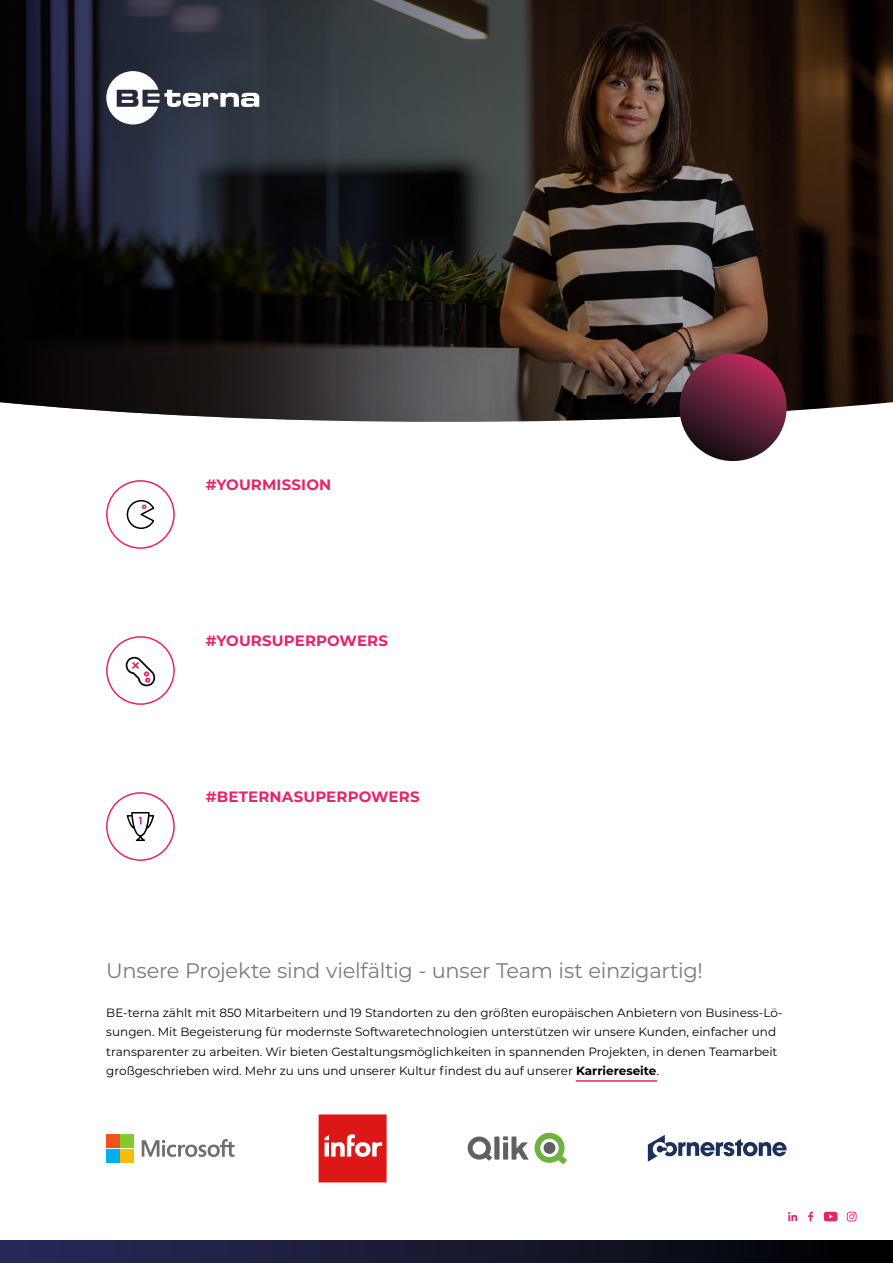
<style>
.page{position:relative;width:893px;height:1263px;background:#fff}
.page>*{position:absolute;margin:0;border:0;box-sizing:border-box;transform-origin:0 0}
.t1{font:21px "Montserrat";letter-spacing:-.015em;color:#7c7b7b}
.t2{font:700 15px "Montserrat";letter-spacing:.01em;color:#e7236a}
.t3{font:12px/19.5px "Montserrat";color:#000}
.s1{font-weight:700}
</style>
<div class="page">
<div style="left:0;top:1241px;width:893px;height:22px;background:linear-gradient(to right,#2b2c5d,#010302)"></div>
<svg style="left:788px;top:1212px;width:9px;height:9px"></svg>
<svg style="left:808px;top:1212px;width:5px;height:9px"></svg>
<svg style="left:847px;top:1212px;width:9px;height:9px"></svg>
<svg style="left:824px;top:1212px;width:13px;height:9px"></svg>
<svg style="left:0;top:0;width:893px;height:422px;background:#2e2826"></svg>
<svg style="left:106px;top:71px;width:153px;height:53px"></svg>
<svg style="left:679px;top:354px;width:108px;height:107px;background:#622039"></svg>
<hr style="left:576px;top:1080px;width:81px;height:2px;background:#e7236a">
<svg style="left:127px;top:500px;width:27px;height:29px"></svg>
<div style="left:106px;top:480px;width:69px;height:69px;border:2px solid #e7236a;border-radius:50%"></div>
<svg style="left:126px;top:656px;width:29px;height:31px"></svg>
<div style="left:106px;top:636px;width:69px;height:69px;border:2px solid #e7236a;border-radius:50%"></div>
<svg style="left:127px;top:812px;width:27px;height:29px"></svg>
<div style="left:106px;top:792px;width:69px;height:69px;border:2px solid #e7236a;border-radius:50%"></div>
<svg style="left:142px;top:1139px;width:92px;height:18px"></svg>
<div style="left:106px;top:1135px;width:13px;height:13px;background:#f1511b"></div>
<div style="left:120px;top:1135px;width:13px;height:13px;background:#80cc28"></div>
<div style="left:106px;top:1149px;width:13px;height:13px;background:#00adef"></div>
<div style="left:120px;top:1149px;width:13px;height:13px;background:#fbbc09"></div>
<svg style="left:319px;top:1114px;width:68px;height:68px;background:#e13636"></svg>
<svg style="left:468px;top:1133px;width:99px;height:31px"></svg>
<svg style="left:648px;top:1135px;width:139px;height:27px"></svg>
<p class="t2" style="left:206px;top:474px;width:127px">#YOURMISSION</p>
<p class="t2" style="left:206px;top:630px;width:184px">#YOURSUPERPOWERS</p>
<p class="t2" style="left:206px;top:786px;width:215px">#BETERNASUPERPOWERS</p>
<h1 class="t1" style="left:106px;top:956px;width:598px">Unsere Projekte sind vielfältig - unser Team ist einzigartig!</h1>
<p class="t3" style="left:106px;top:1002px;width:678px">BE-terna zählt mit 850 Mitarbeitern und 19 Standorten zu den größten europäischen Anbietern von Business-Lö&shy;sungen. Mit Begeisterung für modernste Softwaretechnologien unterstützen wir unsere Kunden, einfacher und transparenter zu arbeiten. Wir bieten Gestaltungsmöglichkeiten in spannenden Projekten, in denen Teamarbeit großgeschrieben wird. Mehr zu uns und unserer Kultur findest du auf unserer <span class="s1">Karriereseite</span>.</p>
</div>
